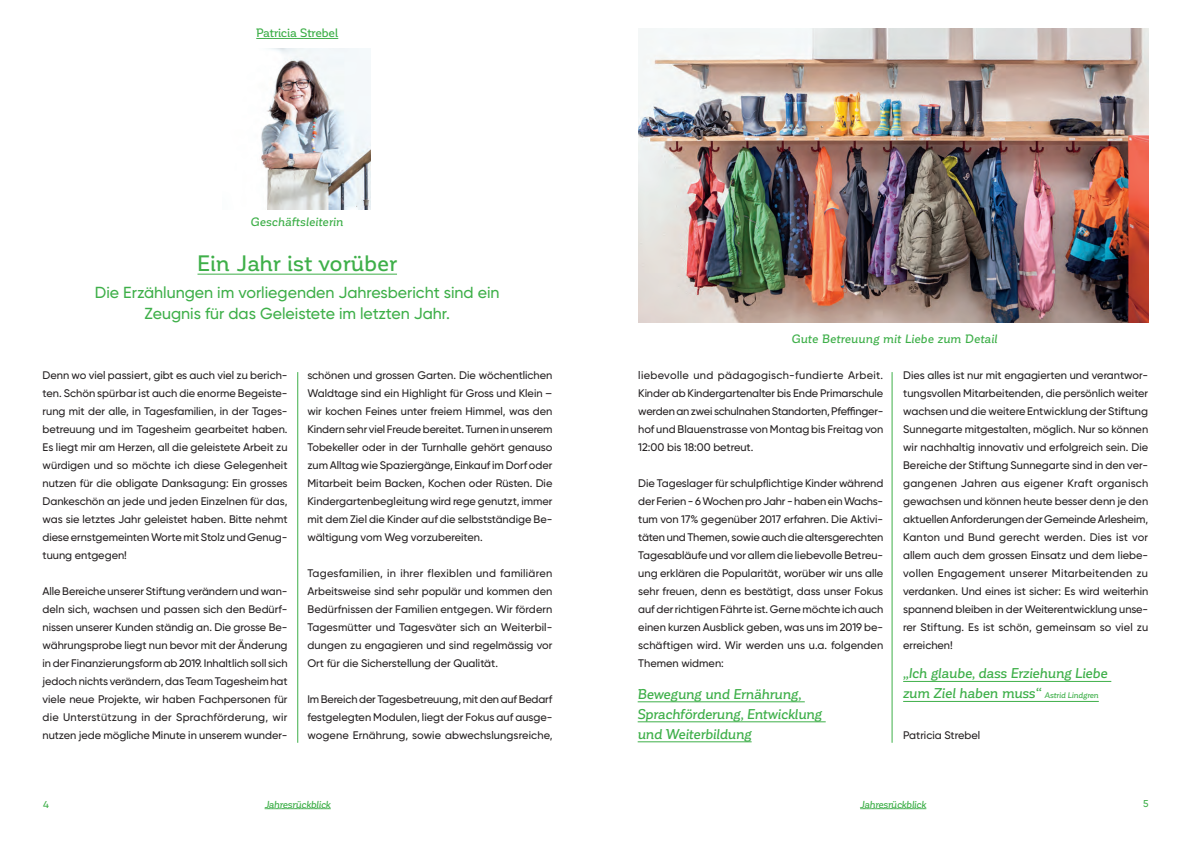
<style>
.page{position:relative;width:1191px;height:842px;background:#fff}
.page>*{position:absolute;margin:0;border:0;box-sizing:border-box;transform-origin:0 0}
.t1{font:500 22px "Corporative";color:#3eaf49}
.t2{font:500 16px/21px "Gilroy";color:#3eaf49;text-align:center}
.t3{font:italic 500 14px/20px "Corporative";letter-spacing:-.015em;color:#3eaf49}
.t4{font:italic 500 12px "Corporative";letter-spacing:.005em;color:#3eaf49}
.t5{font:500 12px "Corporative";letter-spacing:-.015em;color:#3eaf49}
.t6{font:500 11px/18px "Gilroy";color:#231f20;text-align:justify}
.t7{font:italic 500 10px "Corporative";letter-spacing:-.025em;color:#3eaf49}
.t8{font:500 10px "Gilroy";color:#3eaf49}
.s1{font-size:8px}
</style>
<div class="page">
<svg style="left:860px;top:808px;width:67px;height:2px"></svg>
<svg style="left:264px;top:808px;width:67px;height:2px"></svg>
<hr style="left:903px;top:681px;width:208px;height:1px;background:#3eaf49">
<hr style="left:903px;top:701px;width:195px;height:1px;background:#3eaf49">
<hr style="left:197px;top:274px;width:200px;height:1px;background:#3eaf49">
<svg style="left:197px;top:273px;width:200px;height:1px"></svg>
<svg style="left:256px;top:38px;width:83px;height:1px"></svg>
<img style="left:261px;top:49px;width:110px;height:161px">
<img style="left:638px;top:28px;width:510px;height:294px">
<hr style="left:297px;top:372px;width:1px;height:371px;background:#3eaf49">
<hr style="left:891px;top:372px;width:1px;height:371px;background:#3eaf49">
<hr style="left:637px;top:701px;width:168px;height:1px;background:#3eaf49">
<hr style="left:637px;top:721px;width:188px;height:1px;background:#3eaf49">
<hr style="left:637px;top:741px;width:114px;height:1px;background:#3eaf49">
<p class="t5" style="left:256px;top:27px;width:83px">Patricia Strebel</p>
<p class="t4" style="left:251px;top:216px;width:94px">Geschäftsleiterin</p>
<h1 class="t1" style="left:197px;top:252px;width:201px">Ein Jahr ist vorüber</h1>
<h2 class="t2" style="left:95px;top:282px;width:406px">Die Erzählungen im vorliegenden Jahresbericht sind ein<br>Zeugnis für das Geleistete im letzten Jahr.</h2>
<p class="t6" style="left:43px;top:366px;width:246px">Denn wo viel passiert, gibt es auch viel zu berich&shy;ten. Schön spürbar ist auch die enorme Begeiste&shy;rung mit der alle, in Tagesfamilien, in der Tages&shy;betreuung und im Tagesheim gearbeitet haben.<br>Es liegt mir am Herzen, all die geleistete Arbeit zu würdigen und so möchte ich diese Gelegenheit nutzen für die obligate Danksagung: Ein grosses Dankeschön an jede und jeden Einzelnen für das, was sie letztes Jahr geleistet haben. Bitte nehmt diese ernstgemeinten Worte mit Stolz und Genug&shy;tuung entgegen!</p>
<p class="t6" style="left:43px;top:582px;width:247px">Alle Bereiche unserer Stiftung verändern und wan&shy;deln sich, wachsen und passen sich den Bedürf&shy;nissen unserer Kunden ständig an. Die grosse Be&shy;währungsprobe liegt nun bevor mit der Änderung in der Finanzierungsform ab 2019. Inhaltlich soll sich jedoch nichts verändern, das Team Tagesheim hat viele neue Projekte, wir haben Fachpersonen für die Unterstützung in der Sprachförderung, wir nutzen jede mögliche Minute in unserem wunder-</p>
<p class="t6" style="left:307px;top:366px;width:246px">schönen und grossen Garten. Die wöchentlichen Waldtage sind ein Highlight für Gross und Klein – wir kochen Feines unter freiem Himmel, was den Kindern sehr viel Freude bereitet. Turnen in unserem Tobekeller oder in der Turnhalle gehört genauso zum Alltag wie Spaziergänge, Einkauf im Dorf oder Mitarbeit beim Backen, Kochen oder Rüsten. Die Kindergartenbegleitung wird rege genutzt, immer mit dem Ziel die Kinder auf die selbstständige Be&shy;wältigung vom Weg vorzubereiten.</p>
<p class="t6" style="left:307px;top:564px;width:246px">Tagesfamilien, in ihrer flexiblen und familiären Arbeitsweise sind sehr populär und kommen den Bedürfnissen der Familien entgegen. Wir fördern Tagesmütter und Tagesväter sich an Weiterbil&shy;dungen zu engagieren und sind regelmässig vor Ort für die Sicherstellung der Qualität.</p>
<p class="t6" style="left:307px;top:690px;width:247px">Im Bereich der Tagesbetreuung, mit den auf Bedarf festgelegten Modulen, liegt der Fokus auf ausge&shy;wogene Ernährung, sowie abwechslungsreiche,</p>
<p class="t4" style="left:791px;top:333px;width:207px">Gute Betreuung mit Liebe zum Detail</p>
<p class="t6" style="left:638px;top:366px;width:247px">liebevolle und pädagogisch-fundierte Arbeit.<br>Kinder ab Kindergartenalter bis Ende Primarschule werden an zwei schulnahen Standorten, Pfeffinger&shy;hof und Blauenstrasse von Montag bis Freitag von 12:00 bis 18:00 betreut.</p>
<p class="t6" style="left:638px;top:474px;width:246px">Die Tageslager für schulpflichtige Kinder während der Ferien - 6 Wochen pro Jahr - haben ein Wachs&shy;tum von 17% gegenüber 2017 erfahren. Die Aktivi&shy;täten und Themen, sowie auch die altersgerechten Tagesabläufe und vor allem die liebevolle Betreu&shy;ung erklären die Popularität, worüber wir uns alle sehr freuen, denn es bestätigt, dass unser Fokus auf der richtigen Fährte ist. Gerne möchte ich auch einen kurzen Ausblick geben, was uns im 2019 be&shy;schäftigen wird. Wir werden uns u.a. folgenden Themen widmen:</p>
<p class="t3" style="left:637px;top:684px;width:186px">Bewegung und Ernährung,<br>Sprachförderung, Entwicklung und Weiterbildung</p>
<p class="t6" style="left:903px;top:366px;width:247px">Dies alles ist nur mit engagierten und verantwor&shy;tungsvollen Mitarbeitenden, die persönlich weiter wachsen und die weitere Entwicklung der Stiftung Sunnegarte mitgestalten, möglich. Nur so können wir nachhaltig innovativ und erfolgreich sein. Die Bereiche der Stiftung Sunnegarte sind in den ver&shy;gangenen Jahren aus eigener Kraft organisch gewachsen und können heute besser denn je den aktuellen Anforderungen der Gemeinde Arlesheim, Kanton und Bund gerecht werden. Dies ist vor allem auch dem grossen Einsatz und dem liebe&shy;vollen Engagement unserer Mitarbeitenden zu verdanken. Und eines ist sicher: Es wird weiterhin spannend bleiben in der Weiterentwicklung unse&shy;rer Stiftung. Es ist schön, gemeinsam so viel zu erreichen!</p>
<p class="t3" style="left:903px;top:664px;width:206px">„Ich glaube, dass Erziehung Liebe zum Ziel haben muss“ <span class="s1">Astrid Lindgren</span></p>
<p class="t6" style="left:903px;top:726px;width:79px">Patricia Strebel</p>
<p class="t7" style="left:265px;top:799px;width:68px">Jahresrückblick</p>
<p class="t7" style="left:860px;top:799px;width:68px">Jahresrückblick</p>
<p class="t8" style="left:43px;top:799px;width:7px">4</p>
<p class="t8" style="left:1143px;top:798px;width:7px">5</p>
</div>
